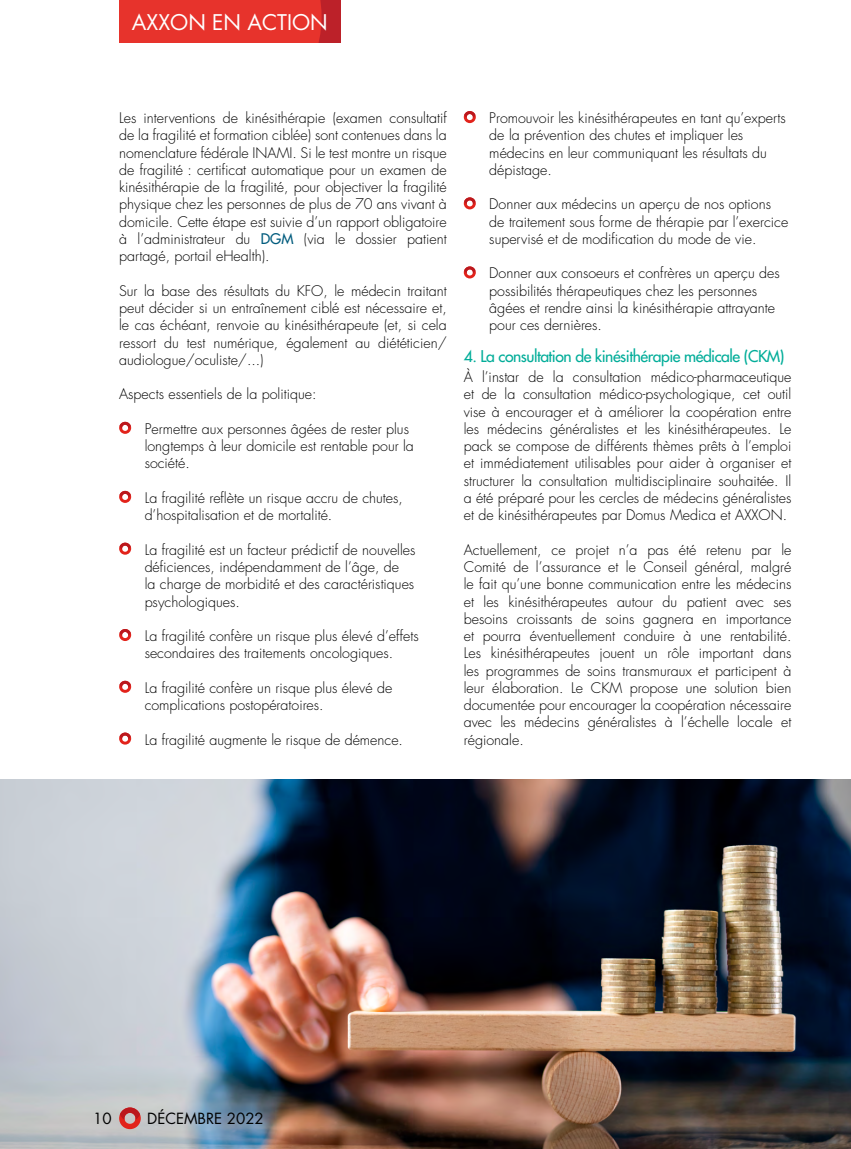
<style>
.page{position:relative;width:851px;height:1149px;background:#fff}
.page>*{position:absolute;margin:0;border:0;box-sizing:border-box;transform-origin:0 0}
.t1{font:21px "Futura Std";color:#fff}
.t2{font:500 15.75px "Futura Std";letter-spacing:-.03em;color:#02ad99}
.t3{font:15px "Futura Std";color:#000}
.t4{font:300 14.25px/17.2px "Futura Std";color:#000}
.s1{font-weight:500;color:#005b7d}
</style>
<div class="page">
<svg style="left:119px;top:421px;width:12px;height:12px"></svg>
<svg style="left:119px;top:490px;width:12px;height:12px"></svg>
<svg style="left:119px;top:542px;width:12px;height:12px"></svg>
<svg style="left:119px;top:629px;width:12px;height:11px"></svg>
<svg style="left:119px;top:680px;width:12px;height:12px"></svg>
<svg style="left:119px;top:732px;width:12px;height:12px"></svg>
<svg style="left:463px;top:111px;width:12px;height:12px"></svg>
<svg style="left:463px;top:197px;width:12px;height:12px"></svg>
<svg style="left:463px;top:266px;width:12px;height:12px"></svg>
<div style="left:119px;top:0;width:221px;height:43px;background:#bc2129"></div>
<div style="left:119px;top:0;width:202px;height:43px;background:#e7332c"></div>
<img style="left:0;top:779px;width:850px;height:369px">
<svg style="left:119px;top:1107px;width:22px;height:21px"></svg>
<h1 class="t1" style="left:132px;top:9px;width:197px">AXXON EN ACTION</h1>
<p class="t4" style="left:119px;top:110px;width:329px;text-align:justify">Les interventions de kinésithérapie (examen consultatif de la fragilité et formation ciblée) sont contenues dans la nomenclature fédérale INAMI. Si le test montre un risque de fragilité : certificat automatique pour un examen de kinésithérapie de la fragilité, pour objectiver la fragilité physique chez les personnes de plus de 70 ans vivant à domicile. Cette étape est suivie d’un rapport obligatoire à l’administrateur du <span class="s1">DGM</span> (via le dossier patient partagé, portail eHealth).</p>
<p class="t4" style="left:119px;top:282px;width:329px;text-align:justify">Sur la base des résultats du KFO, le médecin traitant peut décider si un entraînement ciblé est nécessaire et, le cas échéant, renvoie au kinésithérapeute (et, si cela ressort du test numérique, également au diététicien/ audiologue/oculiste/...)</p>
<p class="t4" style="left:119px;top:386px;width:199px">Aspects essentiels de la politique:</p>
<p class="t4" style="left:145px;top:420px;width:271px">Permettre aux personnes âgées de rester plus longtemps à leur domicile est rentable pour la société.</p>
<p class="t4" style="left:145px;top:489px;width:260px">La fragilité reflète un risque accru de chutes, d’hospitalisation et de mortalité.</p>
<p class="t4" style="left:145px;top:541px;width:272px">La fragilité est un facteur prédictif de nouvelles déficiences, indépendamment de l’âge, de<br>la charge de morbidité et des caractéristiques psychologiques.</p>
<p class="t4" style="left:145px;top:627px;width:275px">La fragilité confère un risque plus élevé d’effets secondaires des traitements oncologiques.</p>
<p class="t4" style="left:145px;top:679px;width:249px">La fragilité confère un risque plus élevé de complications postopératoires.</p>
<p class="t4" style="left:145px;top:731px;width:260px">La fragilité augmente le risque de démence.</p>
<p class="t4" style="left:489px;top:110px;width:298px">Promouvoir les kinésithérapeutes en tant qu’experts de la prévention des chutes et impliquer les médecins en leur communiquant les résultats du dépistage.</p>
<p class="t4" style="left:489px;top:196px;width:300px">Donner aux médecins un aperçu de nos options de traitement sous forme de thérapie par l’exercice supervisé et de modification du mode de vie.</p>
<p class="t4" style="left:489px;top:265px;width:292px">Donner aux consoeurs et confrères un aperçu des possibilités thérapeutiques chez les personnes âgées et rendre ainsi la kinésithérapie attrayante pour ces dernières.</p>
<p class="t2" style="left:463px;top:346px;width:322px">4. La consultation de kinésithérapie médicale (CKM)</p>
<p class="t4" style="left:463px;top:368px;width:329px;text-align:justify">À l’instar de la consultation médico-pharmaceutique et de la consultation médico-psychologique, cet outil vise à encourager et à améliorer la coopération entre les médecins généralistes et les kinésithérapeutes. Le pack se compose de différents thèmes prêts à l’emploi et immédiatement utilisables pour aider à organiser et structurer la consultation multidisciplinaire souhaitée. Il a été préparé pour les cercles de médecins généralistes et de kinésithérapeutes par Domus Medica et AXXON.</p>
<p class="t4" style="left:463px;top:541px;width:329px;text-align:justify">Actuellement, ce projet n’a pas été retenu par le Comité de l’assurance et le Conseil général, malgré le fait qu’une bonne communication entre les médecins et les kinésithérapeutes autour du patient avec ses besoins croissants de soins gagnera en importance et pourra éventuellement conduire à une rentabilité.<br>Les kinésithérapeutes jouent un rôle important dans les programmes de soins transmuraux et participent à leur élaboration. Le CKM propose une solution bien documentée pour encourager la coopération nécessaire avec les médecins généralistes à l’échelle locale et régionale.</p>
<p class="t3" style="left:93px;top:1108px;width:20px">10</p>
<p class="t3" style="left:147px;top:1108px;width:118px">DÉCEMBRE 2022</p>
</div>
